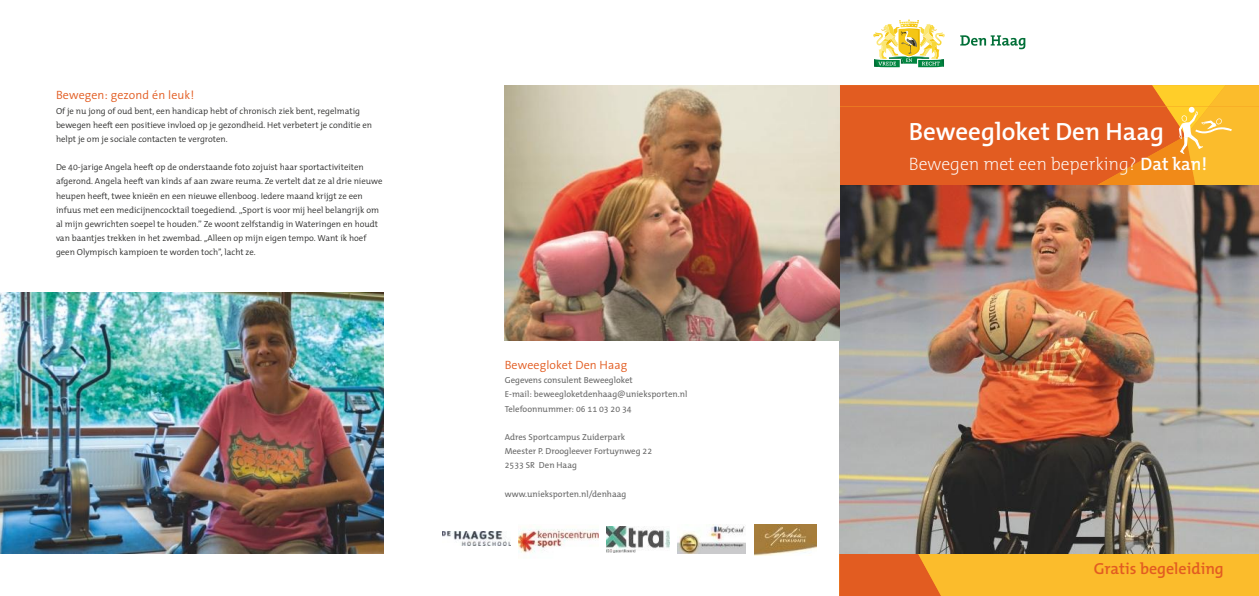
<style>
.page{position:relative;width:1259px;height:596px;background:#fff}
.page>*{position:absolute;margin:0;border:0;box-sizing:border-box;transform-origin:0 0}
.t1{font:600 25px "The Mix B W6";color:#fff}
.t2{font:200 18px "The Mix B W2";color:#fff}
.t3{font:600 16px "The Mix B W6";color:#e25c21}
.t4{font:300 12px "The Sans B W4";letter-spacing:.01em;color:#e25c21}
.t5{font:300 8.8px/14.2px "The Mix B W4";color:#2b2b2a}
.t6{font:8.8px/14.2px "The Mix B W5 Plain";color:#676767}
.s1{font-family:"The Mix B W6";font-weight:600}
</style>
<div class="page">
<svg style="left:960px;top:35px;width:65px;height:14px"></svg>
<svg style="left:873px;top:19px;width:72px;height:48px"></svg>
<svg style="left:839px;top:553px;width:420px;height:42px;background:#f2a62b"></svg>
<img style="left:839px;top:421px;width:420px;height:132px">
<img style="left:505px;top:85px;width:334px;height:255px">
<img style="left:0;top:292px;width:384px;height:261px">
<img style="left:839px;top:85px;width:420px;height:336px">
<img style="left:442px;top:531px;width:68px;height:14px">
<img style="left:519px;top:529px;width:79px;height:24px">
<img style="left:607px;top:526px;width:62px;height:25px">
<img style="left:677px;top:524px;width:69px;height:29px">
<img style="left:754px;top:524px;width:62px;height:30px">
<h3 class="t4" style="left:56px;top:87px;width:140px">Bewegen: gezond én leuk!</h3>
<p class="t5" style="left:56px;top:103px;width:318px">Of je nu jong of oud bent, een handicap hebt of chronisch ziek bent, regelmatig bewegen heeft een positieve invloed op je gezondheid. Het verbetert je conditie en helpt je om je sociale contacten te vergroten.</p>
<p class="t5" style="left:56px;top:160px;width:328px">De 40-jarige Angela heeft op de onderstaande foto zojuist haar sportactiviteiten afgerond. Angela heeft van kinds af aan zware reuma. Ze vertelt dat ze al drie nieuwe heupen heeft, twee knieën en een nieuwe ellenboog. Iedere maand krijgt ze een infuus met een medicijnencocktail toegediend. ,,Sport is voor mij heel belangrijk om al mijn gewrichten soepel te houden.’’ Ze woont zelfstandig in Wateringen en houdt van baantjes trekken in het zwembad. ,,Alleen op mijn eigen tempo. Want ik hoef geen Olympisch kampioen te worden toch’’, lacht ze.</p>
<h3 class="t4" style="left:505px;top:357px;width:124px">Beweegloket Den Haag</h3>
<p class="t6" style="left:505px;top:373px;width:184px">Gegevens consulent Beweegloket<br>E-mail: beweegloketdenhaag@unieksporten.nl<br>Telefoonnummer: 06 11 03 20 34</p>
<p class="t6" style="left:505px;top:429px;width:149px">Adres Sportcampus Zuiderpark<br>Meester P. Droogleever Fortuynweg 22<br>2533 SR Den Haag</p>
<p class="t6" style="left:505px;top:486px;width:123px">www.unieksporten.nl/denhaag</p>
<h1 class="t1" style="left:909px;top:115px;width:257px">Beweegloket Den Haag</h1>
<h2 class="t2" style="left:909px;top:152px;width:300px">Bewegen met een beperking? <span class="s1">Dat kan!</span></h2>
<h3 class="t3" style="left:1093px;top:557px;width:132px">Gratis begeleiding</h3>
</div>
